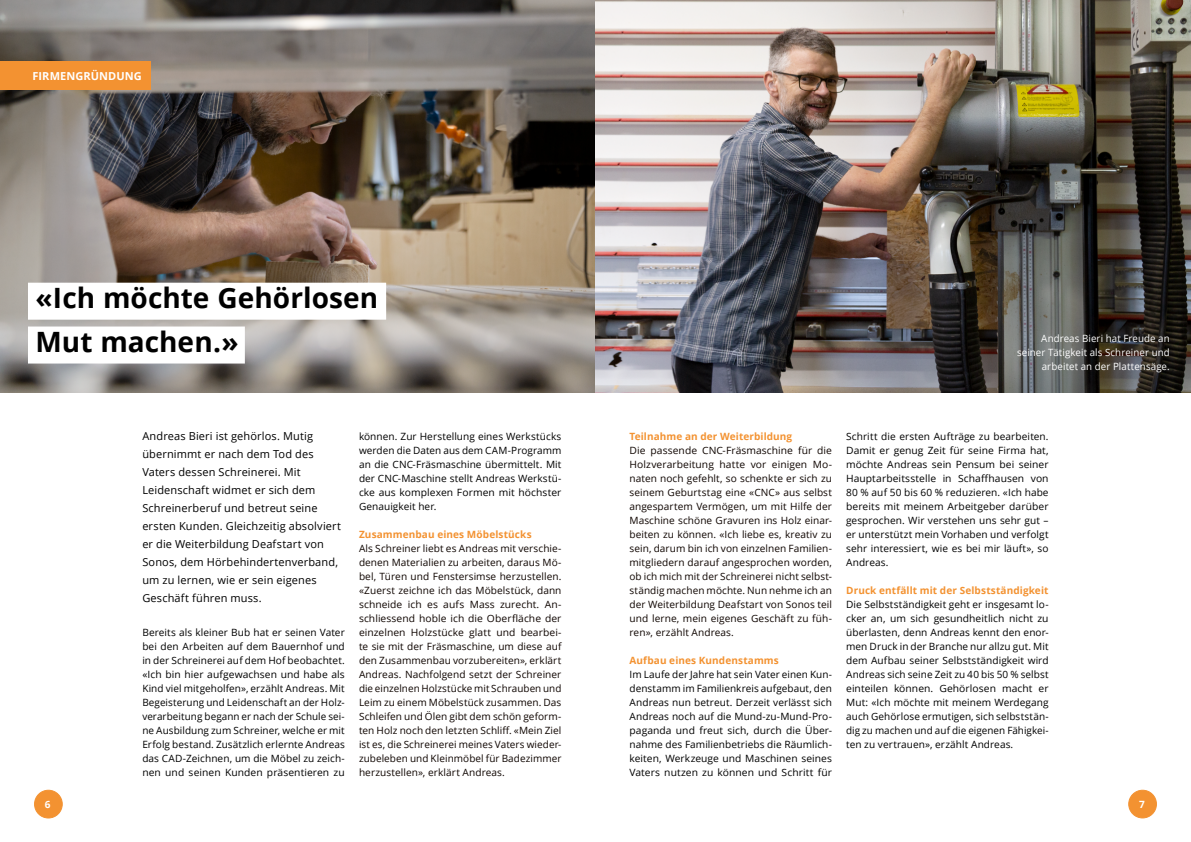
<style>
.page{position:relative;width:1191px;height:842px;background:#fff}
.page>*{position:absolute;margin:0;border:0;box-sizing:border-box;transform-origin:0 0}
.t1{font:700 28px/43.8px "Open Sans";color:#000}
.t2{font:11px/18px "Open Sans";letter-spacing:.01em;color:#000}
.t3{font:700 11px "Open Sans";letter-spacing:.005em;color:#fff}
.t4{font:10px/14px "Open Sans";letter-spacing:.005em;color:#000;text-align:justify}
.t5{font:10px/14px "Open Sans";letter-spacing:.005em;color:#0f0500;text-align:justify}
.t6{font:700 10px "Open Sans";letter-spacing:.01em;color:#f39231}
.t7{font:10px/14px "Open Sans";letter-spacing:.01em;color:#fff;text-align:right}
.t8{font:700 10px "Open Sans";color:#fff}
</style>
<div class="page">
<img style="left:0;top:0;width:595px;height:392px">
<div style="left:28px;top:283px;width:358px;height:37px;background:#fff"></div>
<div style="left:28px;top:326px;width:217px;height:37px;background:#fff"></div>
<img style="left:595px;top:0;width:596px;height:392px">
<div style="left:0;top:62px;width:150px;height:28px;background:#f39231"></div>
<div style="left:35px;top:790px;width:27px;height:28px;background:#f39231;border-radius:50%"></div>
<div style="left:34px;top:790px;width:28px;height:28px;border:1px solid #f39231;border-radius:50%"></div>
<div style="left:1128px;top:790px;width:28px;height:28px;background:#f39231;border-radius:50%"></div>
<div style="left:1128px;top:790px;width:28px;height:28px;border:1px solid #f39231;border-radius:50%"></div>
<p class="t3" style="left:32px;top:68px;width:111px">FIRMENGRÜNDUNG</p>
<h1 class="t1" style="left:36px;top:275px;width:344px">«Ich möchte Gehörlosen<br>Mut machen.»</h1>
<p class="t2" style="left:142px;top:427px;width:200px">Andreas Bieri ist gehörlos. Mutig übernimmt er nach dem Tod des<br>Vaters dessen Schreinerei. Mit<br>Leidenschaft widmet er sich dem<br>Schreinerberuf und betreut seine ersten Kunden. Gleichzeitig absolviert er die Weiterbildung Deafstart von<br>Sonos, dem Hörbehindertenverband, um zu lernen, wie er sein eigenes<br>Geschäft führen muss.</p>
<p class="t4" style="left:142px;top:625px;width:204px">Bereits als kleiner Bub hat er seinen Vater bei den Arbeiten auf dem Bauernhof und in der Schreinerei auf dem Hof beobachtet. «Ich bin hier aufgewachsen und habe als Kind viel mitgeholfen», erzählt Andreas. Mit Begeisterung und Leidenschaft an der Holz&shy;verarbeitung begann er nach der Schule sei&shy;ne Ausbildung zum Schreiner, welche er mit Erfolg bestand. Zusätzlich erlernte Andreas das CAD-Zeichnen, um die Möbel zu zeich&shy;nen und seinen Kunden präsentieren zu</p>
<p class="t4" style="left:359px;top:429px;width:204px">können. Zur Herstellung eines Werkstücks werden die Daten aus dem CAM-Programm an die CNC-Fräsmaschine übermittelt. Mit der CNC-Maschine stellt Andreas Werkstü&shy;cke aus komplexen Formen mit höchster Genauigkeit her.</p>
<p class="t6" style="left:359px;top:527px;width:174px">Zusammenbau eines Möbelstücks</p>
<p class="t5" style="left:359px;top:541px;width:204px">Als Schreiner liebt es Andreas mit verschie&shy;denen Materialien zu arbeiten, daraus Mö&shy;bel, Türen und Fenstersimse herzustellen. «Zuerst zeichne ich das Möbelstück, dann schneide ich es aufs Mass zurecht. An&shy;schliessend hoble ich die Oberfläche der einzelnen Holzstücke glatt und bearbei&shy;te sie mit der Fräsmaschine, um diese auf den Zusammenbau vorzubereiten», erklärt Andreas. Nachfolgend setzt der Schreiner die einzelnen Holzstücke mit Schrauben und Leim zu einem Möbelstück zusammen. Das Schleifen und Ölen gibt dem schön geform&shy;ten Holz noch den letzten Schliff. «Mein Ziel ist es, die Schreinerei meines Vaters wieder&shy;zubeleben und Kleinmöbel für Badezimmer herzustellen», erklärt Andreas.</p>
<p class="t7" style="left:1017px;top:331px;width:154px">Andreas Bieri hat Freude an seiner Tätigkeit als Schreiner und arbeitet an der Plattensäge.</p>
<p class="t6" style="left:629px;top:429px;width:164px">Teilnahme an der Weiterbildung</p>
<p class="t5" style="left:629px;top:443px;width:204px">Die passende CNC-Fräsmaschine für die Holzverarbeitung hatte vor einigen Mo&shy;naten noch gefehlt, so schenkte er sich zu seinem Geburtstag eine «CNC» aus selbst angespartem Vermögen, um mit Hilfe der Maschine schöne Gravuren ins Holz einar&shy;beiten zu können. «Ich liebe es, kreativ zu sein, darum bin ich von einzelnen Familien&shy;mitgliedern darauf angesprochen worden, ob ich mich mit der Schreinerei nicht selbst&shy;ständig machen möchte. Nun nehme ich an der Weiterbildung Deafstart von Sonos teil und lerne, mein eigenes Geschäft zu füh&shy;ren», erzählt Andreas.</p>
<p class="t6" style="left:629px;top:653px;width:151px">Aufbau eines Kundenstamms</p>
<p class="t4" style="left:629px;top:667px;width:204px">Im Laufe der Jahre hat sein Vater einen Kun&shy;denstamm im Familienkreis aufgebaut, den Andreas nun betreut. Derzeit verlässt sich Andreas noch auf die Mund-zu-Mund-Pro&shy;paganda und freut sich, durch die Über&shy;nahme des Familienbetriebs die Räumlich&shy;keiten, Werkzeuge und Maschinen seines Vaters nutzen zu können und Schritt für</p>
<p class="t4" style="left:846px;top:429px;width:204px">Schritt die ersten Aufträge zu bearbeiten.<br>Damit er genug Zeit für seine Firma hat, möchte Andreas sein Pensum bei seiner Hauptarbeitsstelle in Schaffhausen von 80 % auf 50 bis 60 % reduzieren. «Ich habe bereits mit meinem Arbeitgeber darüber gesprochen. Wir verstehen uns sehr gut – er unterstützt mein Vorhaben und verfolgt sehr interessiert, wie es bei mir läuft», so Andreas.</p>
<p class="t6" style="left:846px;top:583px;width:204px">Druck entfällt mit der Selbstständigkeit</p>
<p class="t4" style="left:846px;top:597px;width:204px">Die Selbstständigkeit geht er insgesamt lo&shy;cker an, um sich gesundheitlich nicht zu überlasten, denn Andreas kennt den enor&shy;men Druck in der Branche nur allzu gut. Mit dem Aufbau seiner Selbstständigkeit wird Andreas sich seine Zeit zu 40 bis 50 % selbst einteilen können. Gehörlosen macht er Mut: «Ich möchte mit meinem Werdegang auch Gehörlose ermutigen, sich selbststän&shy;dig zu machen und auf die eigenen Fähigkei&shy;ten zu vertrauen», erzählt Andreas.</p>
<p class="t8" style="left:45px;top:797px;width:7px">6</p>
<p class="t8" style="left:1139px;top:797px;width:7px">7</p>
</div>
